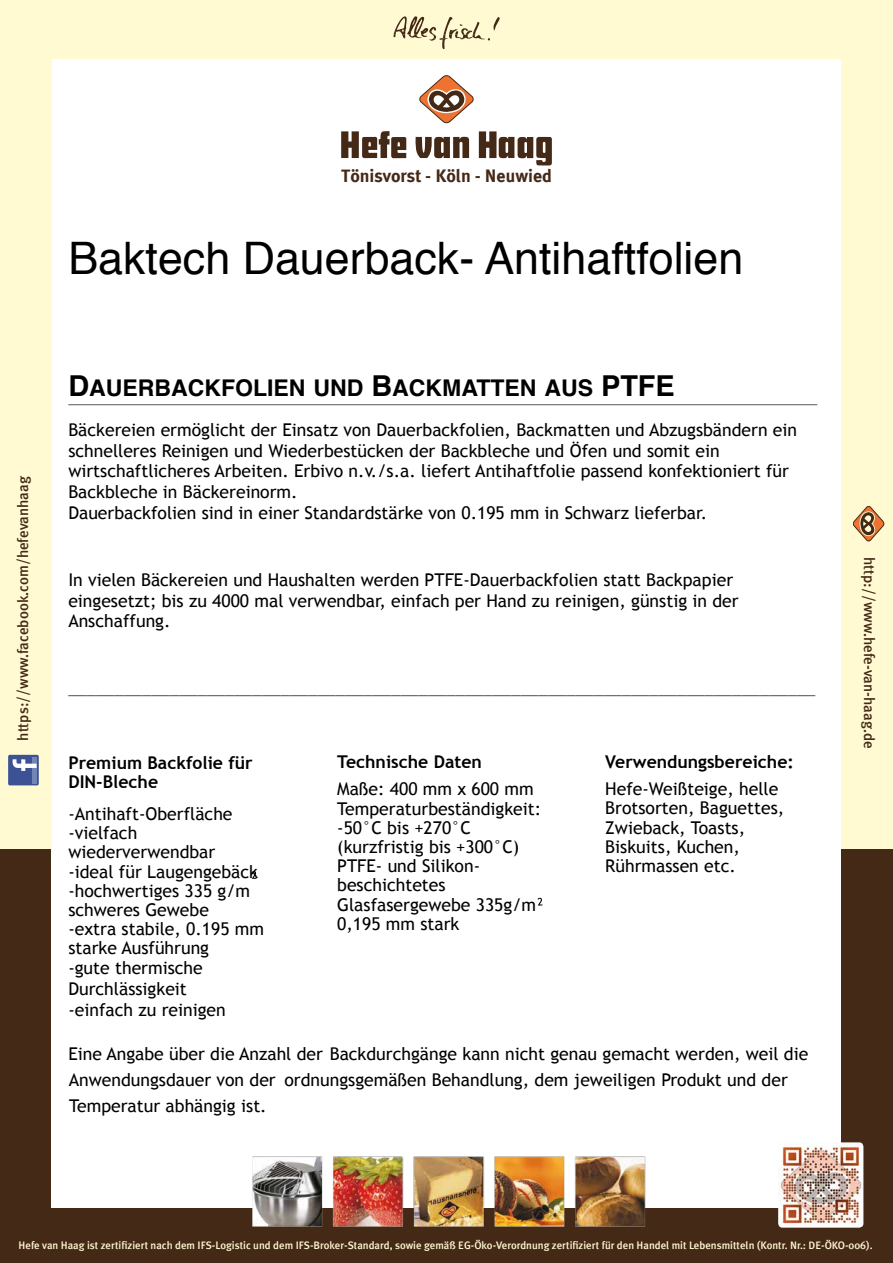
<style>
.page{position:relative;width:893px;height:1263px;background:#fff}
.page>*{position:absolute;margin:0;border:0;box-sizing:border-box;transform-origin:0 0}
.t1{font:44.85px "Helvetica";color:#000}
.t2{font:700 23.1px "Helvetica";color:#000}
.t3{font:700 18px "Meta Plus";color:#452917}
.t4{font:17.55px/19.2px "Trebuchet MS";color:#000}
.t5{font:17.55px "Trebuchet MS";color:#656565}
.t6{font:700 17.55px/19.2px "Trebuchet MS";color:#000}
.t7{font:500 15px "Meta Plus";color:#452917}
.t8{font:500 10.8px "Meta Plus";color:#fffad2}
.s1{font-size:28.8px}
</style>
<div class="page">
<svg style="left:341px;top:131px;width:65px;height:27px"></svg>
<svg style="left:415px;top:136px;width:54px;height:23px"></svg>
<svg style="left:479px;top:131px;width:73px;height:35px"></svg>
<hr style="left:68px;top:404px;width:749px;height:1px;background:#595959">
<svg style="left:252px;top:871px;width:5px;height:8px"></svg>
<svg style="left:538px;top:898px;width:4px;height:7px"></svg>
<svg style="left:419px;top:75px;width:55px;height:48px"></svg>
<div style="left:0;top:0;width:893px;height:59px;background:#fffad2"></div>
<div style="left:0;top:0;width:51px;height:849px;background:#fffad2"></div>
<div style="left:841px;top:0;width:52px;height:849px;background:#fffad2"></div>
<div style="left:0;top:849px;width:50px;height:414px;background:#452917"></div>
<div style="left:841px;top:849px;width:52px;height:414px;background:#452917"></div>
<div style="left:0;top:1209px;width:893px;height:54px;background:#452917"></div>
<svg style="left:394px;top:16px;width:106px;height:33px"></svg>
<img style="left:246px;top:1156px;width:406px;height:71px">
<div style="left:8px;top:755px;width:31px;height:30px;background:#3d5294;border-radius:2px"></div>
<div style="left:32px;top:757px;width:5px;height:26px;background:#7286b6"></div>
<svg style="left:13px;top:759px;width:24px;height:12px"></svg>
<svg style="left:853px;top:506px;width:31px;height:35px"></svg>
<img style="left:778px;top:1142px;width:85px;height:86px">
<p class="t3" style="left:341px;top:165px;width:212px">Tönisvorst - Köln - Neuwied</p>
<h1 class="t1" style="left:68px;top:224px;width:677px">Baktech Dauerback- Antihaftfolien</h1>
<p class="t7" style="left:14px;top:741px;width:266px;rotate:-90deg">https://www.facebook.com/hefevanhaag</p>
<h2 class="t2" style="left:68px;top:369px;width:608px"><span class="s1">D</span>AUERBACKFOLIEN UND <span class="s1">B</span>ACKMATTEN AUS <span class="s1">PTFE</span></h2>
<p class="t4" style="left:68px;top:420px;width:730px;line-height:20.7px">Bäckereien ermöglicht der Einsatz von Dauerbackfolien, Backmatten und Abzugsbändern ein schnelleres Reinigen und Wiederbestücken der Backbleche und Öfen und somit ein wirtschaftlicheres Arbeiten. Erbivo n.v./s.a. liefert Antihaftfolie passend konfektioniert für Backbleche in Bäckereinorm.<br>Dauerbackfolien sind in einer Standardstärke von 0.195 mm in Schwarz lieferbar.</p>
<p class="t4" style="left:68px;top:570px;width:672px;line-height:20.7px">In vielen Bäckereien und Haushalten werden PTFE-Dauerbackfolien statt Backpapier eingesetzt; bis zu 4000 mal verwendbar, einfach per Hand zu reinigen, günstig in der<br>Anschaffung.</p>
<p class="t5" style="left:68px;top:678px;width:749px">_________________________________________________________________________________</p>
<p class="t6" style="left:68px;top:753px;width:186px">Premium Backfolie für<br>DIN-Bleche</p>
<p class="t4" style="left:68px;top:804px;width:197px">-Antihaft-Oberfläche -vielfach wiederverwendbar -ideal für Laugengebäck -hochwertiges 335 g/m schweres Gewebe<br>-extra stabile, 0.195 mm starke Ausführung<br>-gute thermische</p>
<p class="t4" style="left:68px;top:978px;width:159px;line-height:21.1px">Durchlässigkeit -einfach zu reinigen</p>
<p class="t6" style="left:337px;top:752px;width:146px">Technische Daten</p>
<p class="t4" style="left:337px;top:780px;width:206px">Maße: 400 mm x 600 mm<br>Temperaturbeständigkeit: -50°C bis +270°C (kurzfristig bis +300°C)<br>PTFE- und Silikon&shy;beschichtetes<br>Glasfasergewebe 335g/m<br>0,195 mm stark</p>
<p class="t6" style="left:605px;top:752px;width:190px">Verwendungsbereiche:</p>
<p class="t4" style="left:605px;top:779px;width:180px">Hefe-Weißteige, helle<br>Brotsorten, Baguettes,<br>Zwieback, Toasts,<br>Biskuits, Kuchen,<br>Rührmassen etc.</p>
<p class="t4" style="left:68px;top:1041px;width:741px;line-height:26px">Eine Angabe über die Anzahl der Backdurchgänge kann nicht genau gemacht werden, weil die<br>Anwendungsdauer von der ordnungsgemäßen Behandlung, dem jeweiligen Produkt und der<br>Temperatur abhängig ist.</p>
<p class="t7" style="left:878px;top:557px;width:193px;rotate:90deg">http://www.hefe-van-haag.de</p>
<p class="t8" style="left:19px;top:1239px;width:856px">Hefe van Haag ist zertifiziert nach dem IFS-Logistic und dem IFS-Broker-Standard, sowie gemäß EG-Öko-Verordnung zertifiziert für den Handel mit Lebensmitteln (Kontr. Nr.: DE-ÖKO-006).</p>
</div>
